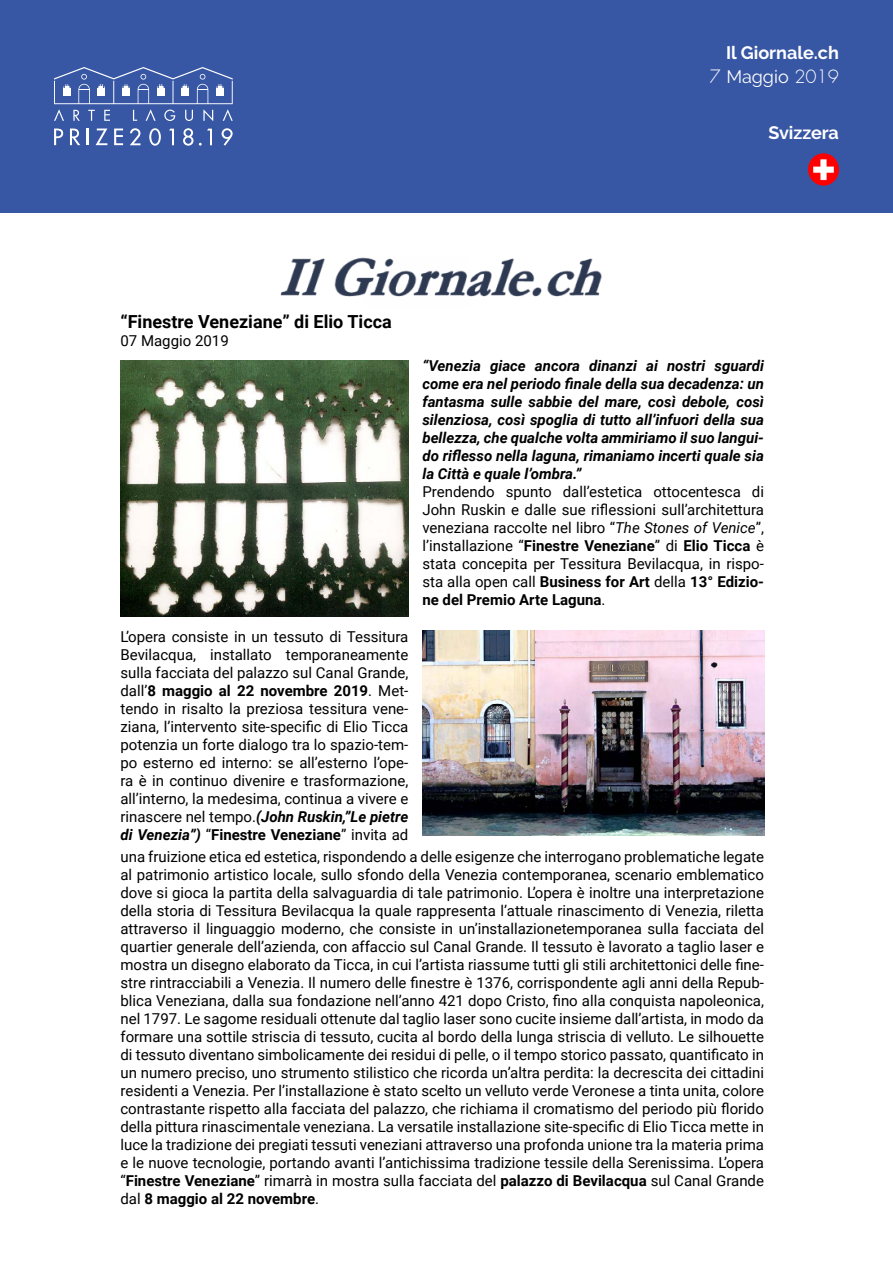
<style>
.page{position:relative;width:893px;height:1263px;background:#fff}
.page>*{position:absolute;margin:0;border:0;box-sizing:border-box;transform-origin:0 0}
.t1{font:700 18px/24px "Raleway";color:#fff;text-align:right}
.t2{font:700 18px "Roboto";color:#000}
.t3{font:15px/18px "Roboto";color:#000;text-align:justify}
.t4{font:italic 700 15px/18px "Roboto";color:#000;text-align:justify}
.s1{font-family:"Futura";font-weight:300}
.s2{font-weight:400}
.s3{font-style:italic}
.s4{font-weight:700}
.s5{font-weight:700;font-style:italic}
</style>
<div class="page">
<div style="left:0;top:0;width:893px;height:213px;background:#3756a3"></div>
<svg style="left:54px;top:67px;width:179px;height:54px"></svg>
<svg style="left:54px;top:129px;width:9px;height:16px"></svg>
<svg style="left:70px;top:129px;width:10px;height:16px"></svg>
<svg style="left:87px;top:129px;width:2px;height:16px"></svg>
<svg style="left:96px;top:129px;width:11px;height:16px"></svg>
<svg style="left:114px;top:129px;width:9px;height:16px"></svg>
<svg style="left:130px;top:128px;width:10px;height:17px"></svg>
<svg style="left:149px;top:128px;width:12px;height:18px"></svg>
<svg style="left:169px;top:129px;width:5px;height:16px"></svg>
<svg style="left:183px;top:128px;width:10px;height:18px"></svg>
<svg style="left:222px;top:128px;width:11px;height:18px"></svg>
<svg style="left:199px;top:129px;width:13px;height:17px"></svg>
<img style="left:808px;top:153px;width:31px;height:33px">
<img style="left:120px;top:360px;width:288px;height:257px">
<img style="left:422px;top:630px;width:342px;height:206px">
<img style="left:280px;top:257px;width:322px;height:40px">
<p class="t1" style="left:710px;top:41px;width:131px">Il Giornale.ch<br><span class="s1">7</span> <span class="s2">Maggio</span> <span class="s1">2019</span></p>
<p class="t1" style="left:768px;top:121px;width:72px">Svizzera</p>
<p class="t2" style="left:120px;top:309px;width:273px">“Finestre Veneziane” di Elio Ticca</p>
<p class="t3" style="left:120px;top:331px;width:110px">07 Maggio 2019</p>
<p class="t4" style="left:422px;top:356px;width:343px">“Venezia giace ancora dinanzi ai nostri sguardi come era nel periodo finale della sua decadenza: un fantasma sulle sabbie del mare, così debole, così silenziosa, così spoglia di tutto all’infuori della sua bellezza, che qualche volta ammiriamo il suo langui&shy;do riflesso nella laguna, rimaniamo incerti quale sia la Città e quale l’ombra.”</p>
<p class="t3" style="left:422px;top:482px;width:343px">Prendendo spunto dall’estetica ottocentesca di John Ruskin e dalle sue riflessioni sull’architettura veneziana raccolte nel libro “<span class="s3">The Stones of Venice</span>”, l’installazione “<span class="s4">Finestre Veneziane</span>” di <span class="s4">Elio Ticca</span> è stata concepita per Tessitura Bevilacqua, in rispo&shy;sta alla open call <span class="s4">Business for Art</span> della <span class="s4">13° Edizio&shy;ne del Premio Arte Laguna</span>.</p>
<p class="t3" style="left:120px;top:627px;width:289px">L’opera consiste in un tessuto di Tessitura Bevilacqua, installato temporaneamente sulla facciata del palazzo sul Canal Grande, dall’<span class="s4">8 maggio al 22 novembre 2019</span>. Met&shy;tendo in risalto la preziosa tessitura vene&shy;ziana, l’intervento site-specific di Elio Ticca potenzia un forte dialogo tra lo spazio-tem&shy;po esterno ed interno: se all’esterno l’ope&shy;ra è in continuo divenire e trasformazione, all’interno, la medesima, continua a vivere e rinascere nel tempo.<span class="s5">(John Ruskin,”Le pietre di Venezia”)</span> “<span class="s4">Finestre Veneziane</span>” invita ad</p>
<p class="t3" style="left:120px;top:847px;width:645px">una fruizione etica ed estetica, rispondendo a delle esigenze che interrogano problematiche legate al patrimonio artistico locale, sullo sfondo della Venezia contemporanea, scenario emblematico dove si gioca la partita della salvaguardia di tale patrimonio. L’opera è inoltre una interpretazione della storia di Tessitura Bevilacqua la quale rappresenta l’attuale rinascimento di Venezia, riletta attraverso il linguaggio moderno, che consiste in un’installazionetemporanea sulla facciata del quartier generale dell’azienda, con affaccio sul Canal Grande. Il tessuto è lavorato a taglio laser e mostra un disegno elaborato da Ticca, in cui l’artista riassume tutti gli stili architettonici delle fine&shy;stre rintracciabili a Venezia. Il numero delle finestre è 1376, corrispondente agli anni della Repub&shy;blica Veneziana, dalla sua fondazione nell’anno 421 dopo Cristo, fino alla conquista napoleonica, nel 1797. Le sagome residuali ottenute dal taglio laser sono cucite insieme dall’artista, in modo da formare una sottile striscia di tessuto, cucita al bordo della lunga striscia di velluto. Le silhouette di tessuto diventano simbolicamente dei residui di pelle, o il tempo storico passato, quantificato in un numero preciso, uno strumento stilistico che ricorda un’altra perdita: la decrescita dei cittadini residenti a Venezia. Per l’installazione è stato scelto un velluto verde Veronese a tinta unita, colore contrastante rispetto alla facciata del palazzo, che richiama il cromatismo del periodo più florido della pittura rinascimentale veneziana. La versatile installazione site-specific di Elio Ticca mette in luce la tradizione dei pregiati tessuti veneziani attraverso una profonda unione tra la materia prima e le nuove tecnologie, portando avanti l’antichissima tradizione tessile della Serenissima. L’opera “<span class="s4">Finestre Veneziane</span>” rimarrà in mostra sulla facciata del <span class="s4">palazzo di Bevilacqua</span> sul Canal Grande dal <span class="s4">8 maggio al 22 novembre</span>.</p>
</div>
